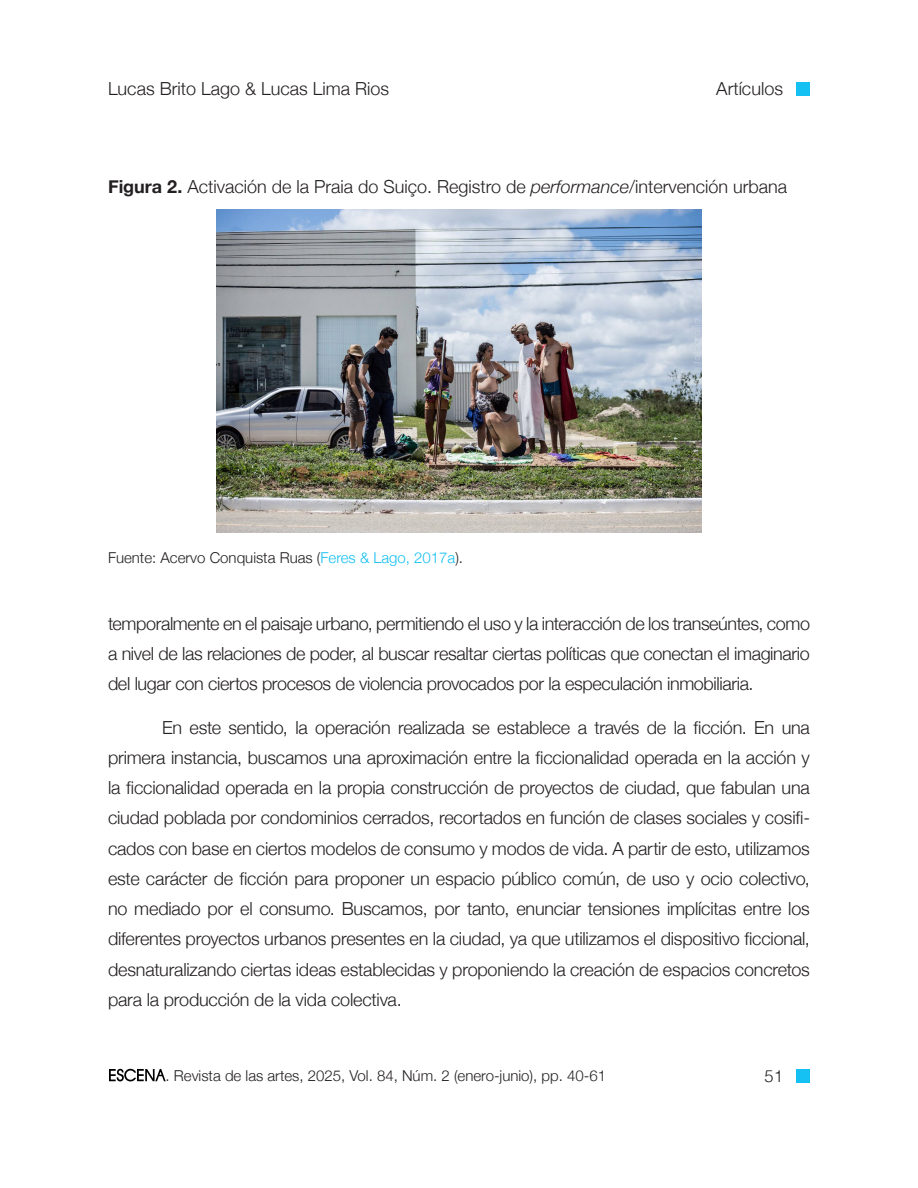
<style>
.page{position:relative;width:918px;height:1188px;background:#fff}
.page>*{position:absolute;margin:0;border:0;box-sizing:border-box;transform-origin:0 0}
.Cuerpo{font:300 18px/30.2px "Helvetica Neue";letter-spacing:-.01em;color:#231f20;text-align:justify}
.Tabla_Imagen_Figura{font:300 18px "Helvetica Neue";color:#231f20}
.t1{font:300 16.5px "Helvetica";color:#231f20}
.Fuente{font:300 15px "Helvetica Neue";color:#231f20}
.s1{font-weight:700}
.s2{font-style:italic}
.s3{color:#15c0f2}
</style>
<div class="page">
<div style="left:796px;top:82px;width:14px;height:14px;background:#15c0f2"></div>
<div style="left:796px;top:1070px;width:14px;height:13px;background:#15c0f2"></div>
<svg style="left:109px;top:1069px;width:57px;height:12px"></svg>
<img style="left:216px;top:210px;width:486px;height:323px">
<p class="Cuerpo" style="left:108px;top:72px;width:283px">Lucas Brito Lago &amp; Lucas Lima Rios</p>
<p class="Cuerpo" style="left:716px;top:72px;width:68px">Artículos</p>
<p class="Tabla_Imagen_Figura" style="left:108px;top:172px;width:681px"><span class="s1">Figura 2.</span> Activación de la Praia do Suiço. Registro de <span class="s2">performance</span>/intervención urbana</p>
<p class="Fuente" style="left:108px;top:545px;width:357px">Fuente: Acervo Conquista Ruas (<span class="s3">Feres &amp; Lago, 2017a</span>).</p>
<p class="Cuerpo" style="left:108px;top:607px;width:704px">temporalmente en el paisaje urbano, permitiendo el uso y la interacción de los transeúntes, como a nivel de las relaciones de poder, al buscar resaltar ciertas políticas que conectan el imaginario del lugar con ciertos procesos de violencia provocados por la especulación inmobiliaria.</p>
<p class="Cuerpo" style="left:108px;top:711px;width:704px;text-indent:54px">En este sentido, la operación realizada se establece a través de la ficción. En una primera instancia, buscamos una aproximación entre la ficcionalidad operada en la acción y la ficcionalidad operada en la propia construcción de proyectos de ciudad, que fabulan una ciudad poblada por condominios cerrados, recortados en función de clases sociales y cosifi&shy;cados con base en ciertos modelos de consumo y modos de vida. A partir de esto, utilizamos este carácter de ficción para proponer un espacio público común, de uso y ocio colectivo, no mediado por el consumo. Buscamos, por tanto, enunciar tensiones implícitas entre los diferentes proyectos urbanos presentes en la ciudad, ya que utilizamos el dispositivo ficcional, desnaturalizando ciertas ideas establecidas y proponiendo la creación de espacios concretos para la producción de la vida colectiva.</p>
<p class="Fuente" style="left:166px;top:1063px;width:442px">. Revista de las artes, 2025, Vol. 84, Núm. 2 (enero-junio), pp. 40-61</p>
<p class="t1" style="left:765px;top:1062px;width:20px">51</p>
</div>
